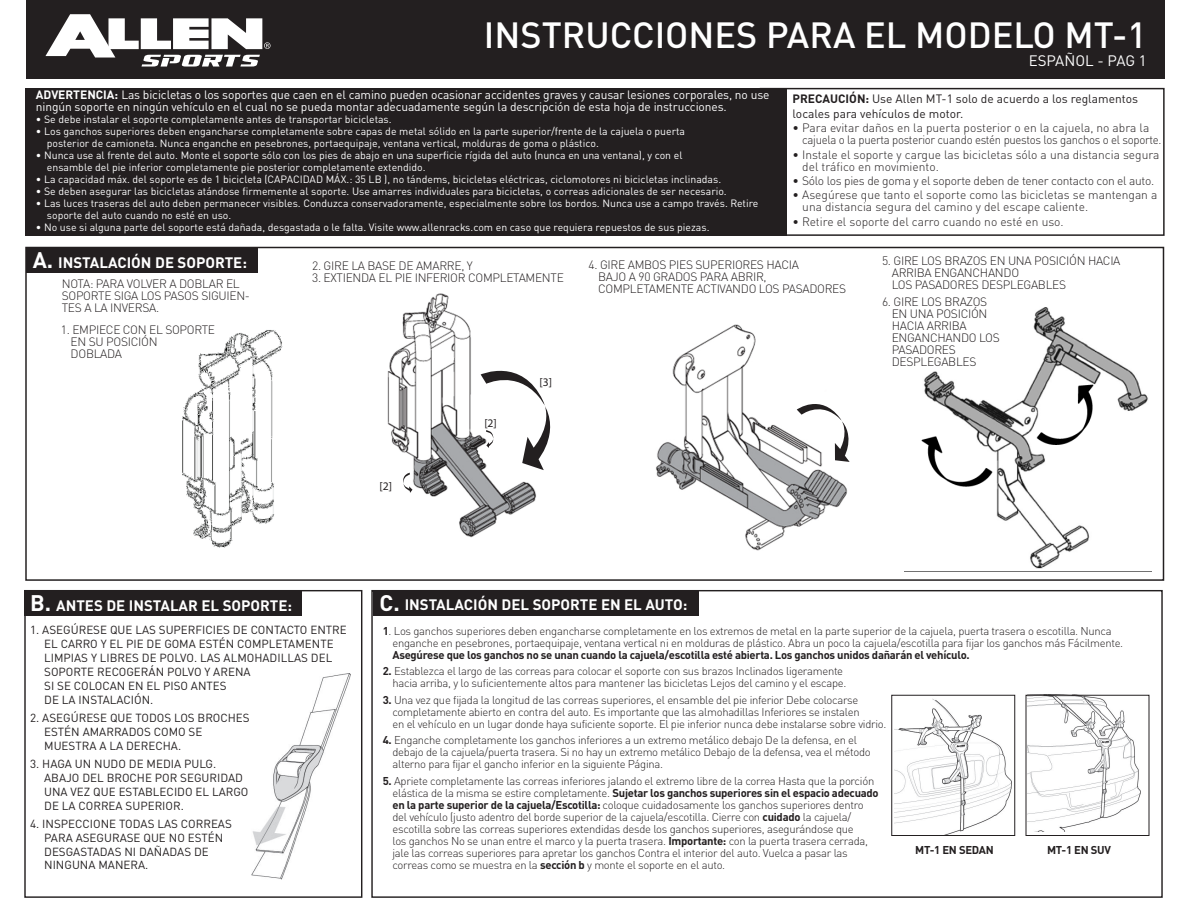
<style>
.page{position:relative;width:1188px;height:918px;background:#fff}
.page>*{position:absolute;margin:0;border:0;box-sizing:border-box;transform-origin:0 0}
.t1{font:500 36px "DINOT";color:#fff}
.t2{font:700 15px "DINOT";color:#fff}
.t3{font:15px "DINOT";color:#fff}
.t4{font:300 12px/12px "DINOT";letter-spacing:-.025em;color:#231f20}
.t5{font:300 12px/12px "DINOT";color:#231f20}
.t6{font:12px/12px "DINOT";letter-spacing:-.01em;color:#fff}
.t7{font:12px/14.4px "DINOT";color:#231f20}
.t8{font:11.7px/14px "DINOT";color:#231f20}
.t9{font:11.7px "Myriad Pro";color:#231f20}
.t10{font:300 11.25px/12px "DINOT";letter-spacing:-.025em;color:#231f20}
.t11{font:700 11.25px "DINOT";letter-spacing:-.025em;color:#231f20}
.t12{font:10.5px/12px "DINOT";color:#fff}
.s1{font-weight:700}
.s2{font-size:22.35px}
</style>
<div class="page">
<div style="left:25px;top:247px;width:1139px;height:334px;background:#fff;border:1px solid #231f20"></div>
<img style="left:904px;top:307px;width:248px;height:265px">
<img style="left:656px;top:324px;width:192px;height:227px">
<img style="left:387px;top:293px;width:149px;height:245px">
<img style="left:182px;top:330px;width:101px;height:218px">
<div style="left:27px;top:248px;width:231px;height:25px;background:#231f20"></div>
<div style="left:760px;top:88px;width:405px;height:148px;background:#fff;border:1px solid #231f20"></div>
<div style="left:25px;top:88px;width:762px;height:148px;background:#231f20"></div>
<div style="left:26px;top:0;width:1138px;height:79px;background:#231f20"></div>
<svg style="left:45px;top:14px;width:226px;height:53px"></svg>
<div style="left:24px;top:591px;width:278px;height:25px;background:#231f20"></div>
<div style="left:24px;top:590px;width:338px;height:308px;border:1px solid #231f20"></div>
<div style="left:373px;top:590px;width:326px;height:25px;background:#231f20"></div>
<img style="left:252px;top:673px;width:99px;height:206px">
<img style="left:1028px;top:694px;width:112px;height:138px">
<img style="left:895px;top:698px;width:117px;height:136px">
<div style="left:891px;top:695px;width:124px;height:141px;border:1px solid #231f20"></div>
<div style="left:1026px;top:695px;width:123px;height:141px;border:1px solid #231f20"></div>
<svg style="left:797px;top:393px;width:53px;height:69px"></svg>
<svg style="left:481px;top:356px;width:70px;height:114px"></svg>
<svg style="left:402px;top:473px;width:10px;height:20px"></svg>
<h1 class="t1" style="left:484px;top:12px;width:664px">INSTRUCCIONES PARA EL MODELO MT-1</h1>
<h2 class="t3" style="left:1029px;top:51px;width:119px">ESPAÑOL - PAG 1</h2>
<p class="t6" style="left:36px;top:89px;width:735px"><span class="s1">ADVERTENCIA:</span> Las bicicletas o los soportes que caen en el camino pueden ocasionar accidentes graves y causar lesiones corporales, no use ningún soporte en ningún vehículo en el cual no se pueda montar adecuadamente según la descripción de esta hoja de instrucciones.</p>
<p class="t12" style="left:36px;top:113px;width:357px">• Se debe instalar el soporte completamente antes de transportar bicicletas.</p>
<p class="t12" style="left:47px;top:125px;width:640px;text-indent:-11px">• Los ganchos superiores deben engancharse completamente sobre capas de metal sólido en la parte superior/frente de la cajuela o puerta posterior de camioneta. Nunca enganche en pesebrones, portaequipaje, ventana vertical, molduras de goma o plástico.</p>
<p class="t12" style="left:47px;top:149px;width:637px;text-indent:-11px">• Nunca use al frente del auto. Monte el soporte sólo con los pies de abajo en una superficie rígida del auto (nunca en una ventana), y con el ensamble del pie inferior completamente pie posterior completamente extendido.</p>
<p class="t12" style="left:36px;top:173px;width:687px">• La capacidad máx. del soporte es de 1 bicicleta (CAPACIDAD MÁX.: 35 LB ), no tándems, bicicletas eléctricas, ciclomotores ni bicicletas inclinadas.</p>
<p class="t12" style="left:36px;top:185px;width:692px">• Se deben asegurar las bicicletas atándose firmemente al soporte. Use amarres individuales para bicicletas, o correas adicionales de ser necesario.</p>
<p class="t12" style="left:47px;top:197px;width:713px;text-indent:-11px">• Las luces traseras del auto deben permanecer visibles. Conduzca conservadoramente, especialmente sobre los bordos. Nunca use a campo través. Retire soporte del auto cuando no esté en uso.</p>
<p class="t12" style="left:36px;top:221px;width:675px">• No use si alguna parte del soporte está dañada, desgastada o le falta. Visite www.allenracks.com en caso que requiera repuestos de sus piezas.</p>
<h2 class="t2" style="left:33px;top:252px;width:216px"><span class="s2">A.</span> INSTALACIÓN DE SOPORTE:</h2>
<p class="t7" style="left:793px;top:92px;width:347px"><span class="s1">PRECAUCIÓN:</span> Use Allen MT-1 solo de acuerdo a los reglamentos locales para vehículos de motor.</p>
<p class="t4" style="left:802px;top:122px;width:361px;text-indent:-10px">• Para evitar daños en la puerta posterior o en la cajuela, no abra la cajuela o la puerta posterior cuando estén puestos los ganchos o el soporte.</p>
<p class="t5" style="left:802px;top:148px;width:359px;text-indent:-10px">• Instale el soporte y cargue las bicicletas sólo a una distancia segura del tráfico en movimiento.</p>
<p class="t4" style="left:793px;top:175px;width:363px">• Sólo los pies de goma y el soporte deben de tener contacto con el auto.</p>
<p class="t5" style="left:802px;top:189px;width:357px;text-indent:-10px">• Asegúrese que tanto el soporte como las bicicletas se mantengan a una distancia segura del camino y del escape caliente.</p>
<p class="t5" style="left:793px;top:215px;width:273px">• Retire el soporte del carro cuando no esté en uso.</p>
<p class="t4" style="left:598px;top:258px;width:249px;text-indent:-10px">4. GIRE AMBOS PIES SUPERIORES HACIA<br>BAJO A 90 GRADOS PARA ABRIR,<br>COMPLETAMENTE ACTIVANDO LOS PASADORES</p>
<p class="t4" style="left:892px;top:255px;width:230px;text-indent:-10px">5. GIRE LOS BRAZOS EN UNA POSICIÓN HACIA<br>ARRIBA ENGANCHANDO<br>LOS PASADORES DESPLEGABLES</p>
<p class="t4" style="left:892px;top:295px;width:110px;text-indent:-10px">6. GIRE LOS BRAZOS<br>EN UNA POSICIÓN<br>HACIA ARRIBA<br>ENGANCHANDO LOS<br>PASADORES<br>DESPLEGABLES</p>
<p class="t4" style="left:312px;top:260px;width:162px">2. GIRE LA BASE DE AMARRE, Y</p>
<p class="t4" style="left:312px;top:272px;width:253px">3. EXTIENDA EL PIE INFERIOR COMPLETAMENTE</p>
<p class="t4" style="left:62px;top:278px;width:190px">NOTA: PARA VOLVER A DOBLAR EL<br>SOPORTE SIGA LOS PASOS SIGUIEN-<br>TES A LA INVERSA.</p>
<p class="t4" style="left:71px;top:324px;width:146px;text-indent:-10px">1. EMPIECE CON EL SOPORTE<br>EN SU POSICIÓN<br>DOBLADA</p>
<p class="t9" style="left:380px;top:479px;width:14px">[2]</p>
<p class="t9" style="left:484px;top:416px;width:14px">[2]</p>
<p class="t9" style="left:540px;top:374px;width:14px">[3]</p>
<h2 class="t2" style="left:30px;top:596px;width:263px"><span class="s2">B.</span> ANTES DE INSTALAR EL SOPORTE:</h2>
<p class="t8" style="left:44px;top:623px;width:304px;text-indent:-14px">1. ASEGÚRESE QUE LAS SUPERFICIES DE CONTACTO ENTRE EL CARRO Y EL PIE DE GOMA ESTÉN COMPLETAMENTE LIMPIAS Y LIBRES DE POLVO. LAS ALMOHADILLAS DEL SOPORTE RECOGERÁN POLVO Y ARENA<br>SI SE COLOCAN EN EL PISO ANTES<br>DE LA INSTALACIÓN.</p>
<p class="t8" style="left:44px;top:710px;width:207px;text-indent:-14px">2. ASEGÚRESE QUE TODOS LOS BROCHES<br>ESTÉN AMARRADOS COMO SE<br>MUESTRA A LA DERECHA.</p>
<p class="t8" style="left:44px;top:756px;width:206px;text-indent:-14px">3. HAGA UN NUDO DE MEDIA PULG.<br>ABAJO DEL BROCHE POR SEGURIDAD<br>UNA VEZ QUE ESTABLECIDO EL LARGO<br>DE LA CORREA SUPERIOR.</p>
<p class="t8" style="left:44px;top:816px;width:189px;text-indent:-14px">4. INSPECCIONE TODAS LAS CORREAS<br>PARA ASEGURASE QUE NO ESTÉN<br>DESGASTADAS NI DAÑADAS DE<br>NINGUNA MANERA.</p>
<h2 class="t2" style="left:380px;top:595px;width:309px"><span class="s2">C.</span> INSTALACIÓN DEL SOPORTE EN EL AUTO:</h2>
<p class="t10" style="left:393px;top:625px;width:732px;text-indent:-10px"><span class="s1">1</span>. Los ganchos superiores deben engancharse completamente en los extremos de metal en la parte superior de la cajuela, puerta trasera o escotilla. Nunca enganche en pesebrones, portaequipaje, ventana vertical ni en molduras de plástico. Abra un poco la cajuela/escotilla para fijar los ganchos más Fácilmente.</p>
<p class="t11" style="left:393px;top:647px;width:579px">Asegúrese que los ganchos no se unan cuando la cajuela/escotilla esté abierta. Los ganchos unidos dañarán el vehículo.</p>
<p class="t10" style="left:383px;top:665px;width:465px;text-align:right"><span class="s1">2.</span> Establezca el largo de las correas para colocar el soporte con sus brazos Inclinados ligeramente hacia arriba, y lo suficientemente altos para mantener las bicicletas Lejos del camino y el escape.</p>
<p class="t10" style="left:393px;top:694px;width:496px;text-indent:-10px"><span class="s1">3.</span> Una vez que fijada la longitud de las correas superiores, el ensamble del pie inferior Debe colocarse completamente abierto en contra del auto. Es importante que las almohadillas Inferiores se instalen<br>en el vehículo en un lugar donde haya suficiente soporte. El pie inferior nunca debe instalarse sobre vidrio.</p>
<p class="t10" style="left:393px;top:734px;width:480px;text-indent:-10px"><span class="s1">4.</span> Enganche completamente los ganchos inferiores a un extremo metálico debajo De la defensa, en el debajo de la cajuela/puerta trasera. Si no hay un extremo metálico Debajo de la defensa, vea el método alterno para fijar el gancho inferior en la siguiente Página.</p>
<p class="t10" style="left:393px;top:775px;width:488px;text-indent:-10px"><span class="s1">5.</span> Apriete completamente las correas inferiores jalando el extremo libre de la correa Hasta que la porción elástica de la misma se estire completamente. <span class="s1">Sujetar los ganchos superiores sin el espacio adecuado en la parte superior de la cajuela/Escotilla:</span> coloque cuidadosamente los ganchos superiores dentro del vehículo (justo adentro del borde superior de la cajuela/escotilla. Cierre con <span class="s1">cuidado</span> la cajuela/ escotilla sobre las correas superiores extendidas desde los ganchos superiores, asegurándose que<br>los ganchos No se unan entre el marco y la puerta trasera. <span class="s1">Importante:</span> con la puerta trasera cerrada, jale las correas superiores para apretar los ganchos Contra el interior del auto. Vuelca a pasar las correas como se muestra en la <span class="s1">sección b</span> y monte el soporte en el auto.</p>
<p class="t11" style="left:915px;top:843px;width:80px">MT-1 EN SEDAN</p>
<p class="t11" style="left:1047px;top:843px;width:65px">MT-1 EN SUV</p>
</div>
